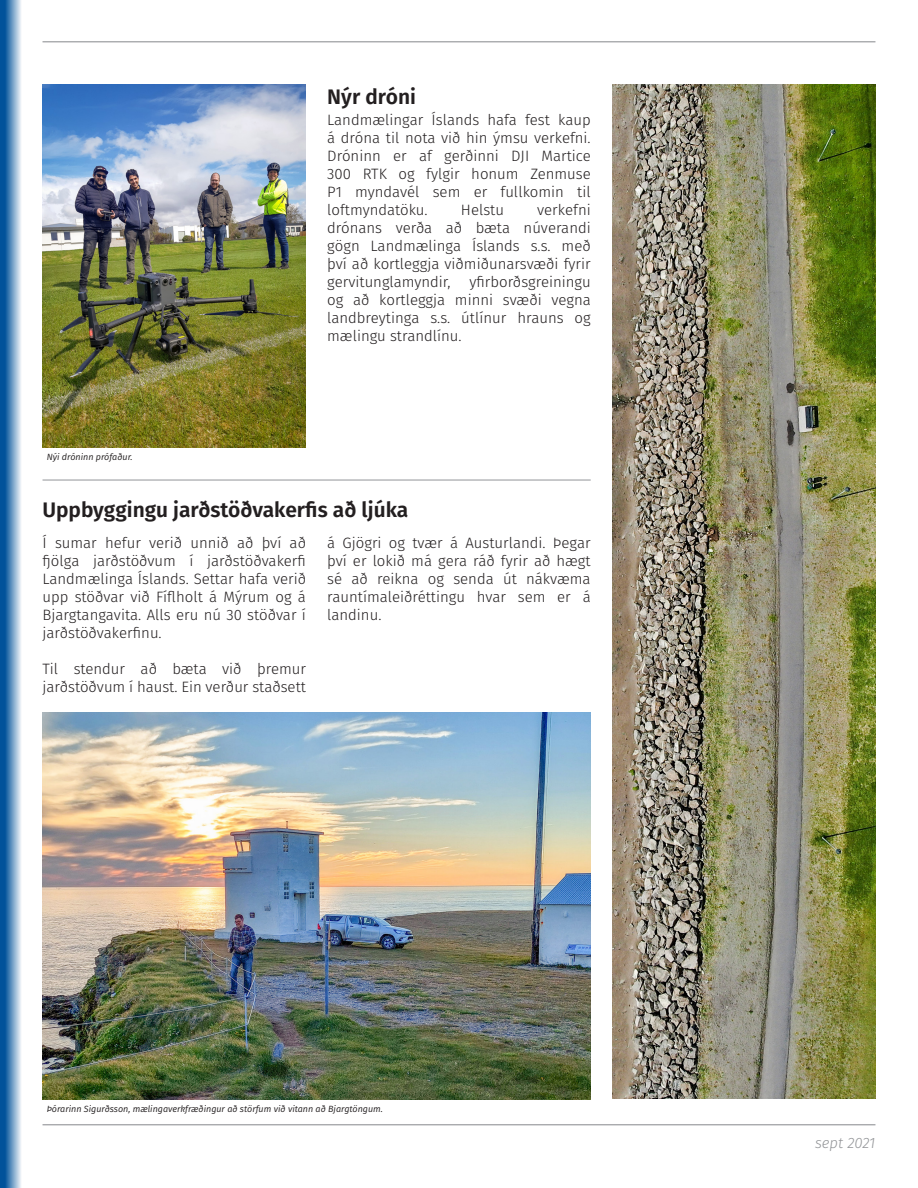
<style>
.page{position:relative;width:918px;height:1188px;background:#fff}
.page>*{position:absolute;margin:0;border:0;box-sizing:border-box;transform-origin:0 0}
.Fyrirsagnir{font:600 21px "Fira GO";color:#231f20}
.aðal_texti{font:300 15px/18px "Fira GO";color:#231f20;text-align:justify}
.t1{font:italic 300 15px "Fira GO";color:#939598}
.myndatexti{font:italic 9px "Fira GO";color:#231f20}
</style>
<div class="page">
<hr style="left:43px;top:1124px;width:832px;height:1px;background:#939598">
<svg style="left:0;top:0;width:21px;height:1188px;background:#5088b9"></svg>
<hr style="left:43px;top:41px;width:832px;height:1px;background:#939598">
<img style="left:43px;top:84px;width:263px;height:364px">
<img style="left:612px;top:84px;width:263px;height:1014px">
<hr style="left:43px;top:480px;width:548px;height:1px;background:#939598">
<img style="left:43px;top:712px;width:548px;height:388px">
<p class="myndatexti" style="left:47px;top:452px;width:87px">Nýi dróninn prófaður.</p>
<p class="Fyrirsagnir" style="left:327px;top:84px;width:90px">Nýr dróni</p>
<p class="aðal_texti" style="left:327px;top:111px;width:265px">Landmælingar Íslands hafa fest kaup á dróna til nota við hin ýmsu verkefni.<br>Dróninn er af gerðinni DJI Martice 300 RTK og fylgir honum Zenmuse P1 myndavél sem er fullkomin til loftmyndatöku.</p>
<p class="aðal_texti" style="left:327px;top:201px;width:265px;text-indent:210px">verkefni drónans verða að bæta núverandi gögn Landmælinga Íslands s.s. með því að kortleggja viðmiðunarsvæði fyrir gervitunglamyndir,</p>
<p class="aðal_texti" style="left:461px;top:201px;width:45px">Helstu</p>
<p class="aðal_texti" style="left:327px;top:273px;width:265px;text-indent:142px">yfirborðsgreiningu og að kortleggja minni svæði vegna landbreytinga s.s. útlínur hrauns og mælingu strandlínu.</p>
<p class="Fyrirsagnir" style="left:43px;top:497px;width:367px">Uppbyggingu jarðstöðvakerfis að ljúka</p>
<p class="aðal_texti" style="left:43px;top:534px;width:265px">Í sumar hefur verið unnið að því að fjölga jarðstöðvum í jarðstöðvakerfi Landmælinga Íslands. Settar hafa verið upp stöðvar við Fíflholt á Mýrum og á Bjargtangavita. Alls eru nú 30 stöðvar í jarðstöðvakerfinu.</p>
<p class="aðal_texti" style="left:43px;top:660px;width:265px">Til stendur að bæta við þremur jarðstöðvum í haust. Ein verður staðsett</p>
<p class="aðal_texti" style="left:327px;top:534px;width:265px">á Gjögri og tvær á Austurlandi. Þegar því er lokið má gera ráð fyrir að hægt sé að reikna og senda út nákvæma rauntímaleiðréttingu hvar sem er á landinu.</p>
<p class="myndatexti" style="left:47px;top:1104px;width:338px">Þórarinn Sigurðsson, mælingaverkfræðingur að störfum við vitann að Bjargtöngum.</p>
<p class="t1" style="left:815px;top:1135px;width:62px">sept 2021</p>
</div>
